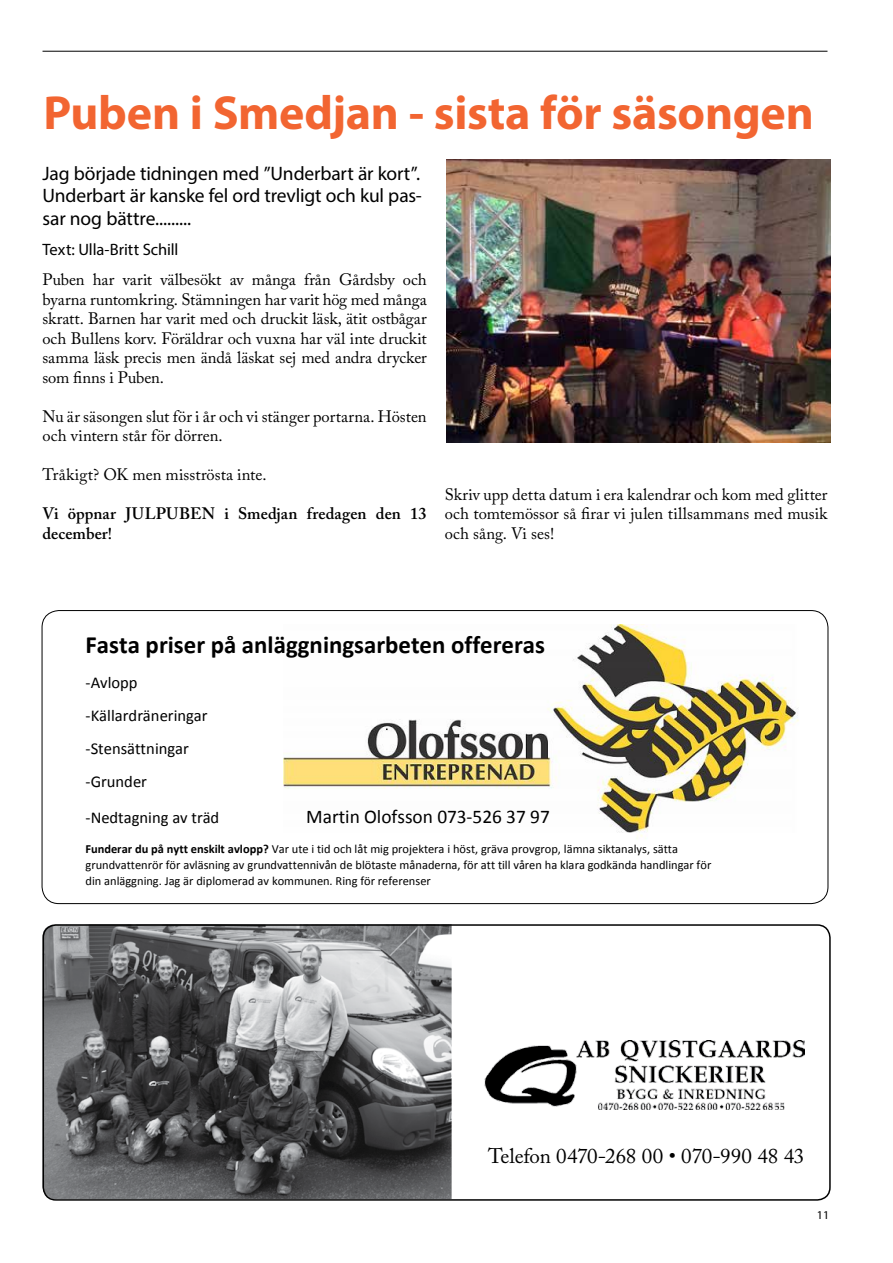
<style>
.page{position:relative;width:893px;height:1263px;background:#fff}
.page>*{position:absolute;margin:0;border:0;box-sizing:border-box;transform-origin:0 0}
.t1{font:700 48px "Myriad Pro";letter-spacing:-.005em;color:#f26531}
.t2{font:700 24.9px "Calibri";color:#000}
.t3{font:21px "Adobe Caslon Pro";letter-spacing:-.01em;color:#000}
.t4{font:19.5px/22.5px "Myriad Pro";letter-spacing:-.01em;color:#000;text-align:justify}
.t5{font:19.35px "Calibri";color:#000}
.t6{font:16.5px/19.5px "Adobe Caslon Pro";color:#000;text-align:justify}
.t7{font:16.5px/32.8px "Calibri";color:#000}
.t8{font:600 16.5px/19.5px "Adobe Caslon Pro";letter-spacing:.005em;color:#000}
.t9{font:16.5px "Myriad Pro";letter-spacing:-.005em;color:#000}
.t10{font:12.45px/16.4px "Calibri";color:#000}
.t11{font:12px "Myriad Pro";color:#000}
.s1{font-weight:700}
</style>
<div class="page">
<hr style="left:43px;top:51px;width:784px;height:1px;background:#000">
<img style="left:43px;top:924px;width:409px;height:275px">
<img style="left:484px;top:1040px;width:320px;height:69px">
<div style="left:43px;top:924px;width:788px;height:277px;border:2px solid #000;border-radius:13px"></div>
<img style="left:446px;top:160px;width:385px;height:282px">
<img style="left:284px;top:624px;width:515px;height:215px">
<h1 class="t1" style="left:44px;top:82px;width:772px">Puben i Smedjan - sista för säsongen</h1>
<p class="t4" style="left:43px;top:162px;width:381px">Jag började tidningen med ”Underbart är kort”.<br>Underbart är kanske fel ord trevligt och kul pas&shy;sar nog bättre.........</p>
<p class="t9" style="left:43px;top:239px;width:137px">Text: Ulla-Britt Schill</p>
<p class="t6" style="left:43px;top:270px;width:386px">Puben har varit välbesökt av många från Gårdsby och byarna runtomkring. Stämningen har varit hög med många skratt. Barnen har varit med och druckit läsk, ätit ostbågar och Bullens korv. Föräldrar och vuxna har väl inte druckit samma läsk precis men ändå läskat sej med andra drycker som finns i Puben.</p>
<p class="t6" style="left:43px;top:406px;width:386px">Nu är säsongen slut för i år och vi stänger portarna. Hösten och vintern står för dörren.</p>
<p class="t6" style="left:43px;top:465px;width:226px">Tråkigt? OK men misströsta inte.</p>
<p class="t8" style="left:43px;top:504px;width:386px">Vi öppnar JULPUBEN i Smedjan fredagen den 13 december!</p>
<p class="t6" style="left:445px;top:484px;width:384px">Skriv upp detta datum i era kalendrar och kom med glitter och tomtemössor så firar vi julen tillsammans med musik och sång. Vi ses!</p>
<h2 class="t2" style="left:86px;top:628px;width:461px">Fasta priser på anläggningsarbeten offereras</h2>
<p class="t7" style="left:86px;top:666px;width:124px">-Avlopp -Källardräneringar -Stensättningar -Grunder</p>
<p class="t7" style="left:86px;top:801px;width:135px">-Nedtagning av träd</p>
<p class="t5" style="left:306px;top:804px;width:245px">Martin Olofsson 073-526 37 97</p>
<p class="t10" style="left:86px;top:840px;width:627px"><span class="s1">Funderar du på nytt enskilt avlopp?</span> Var ute i tid och låt mig projektera i höst, gräva provgrop, lämna siktanalys, sätta grundvattenrör för avläsning av grundvattennivån de blötaste månaderna, för att till våren ha klara godkända handlingar för din anläggning. Jag är diplomerad av kommunen. Ring för referenser</p>
<p class="t3" style="left:488px;top:1143px;width:318px">Telefon 0470-268 00 • 070-990 48 43</p>
<p class="t11" style="left:817px;top:1208px;width:14px">11</p>
</div>
